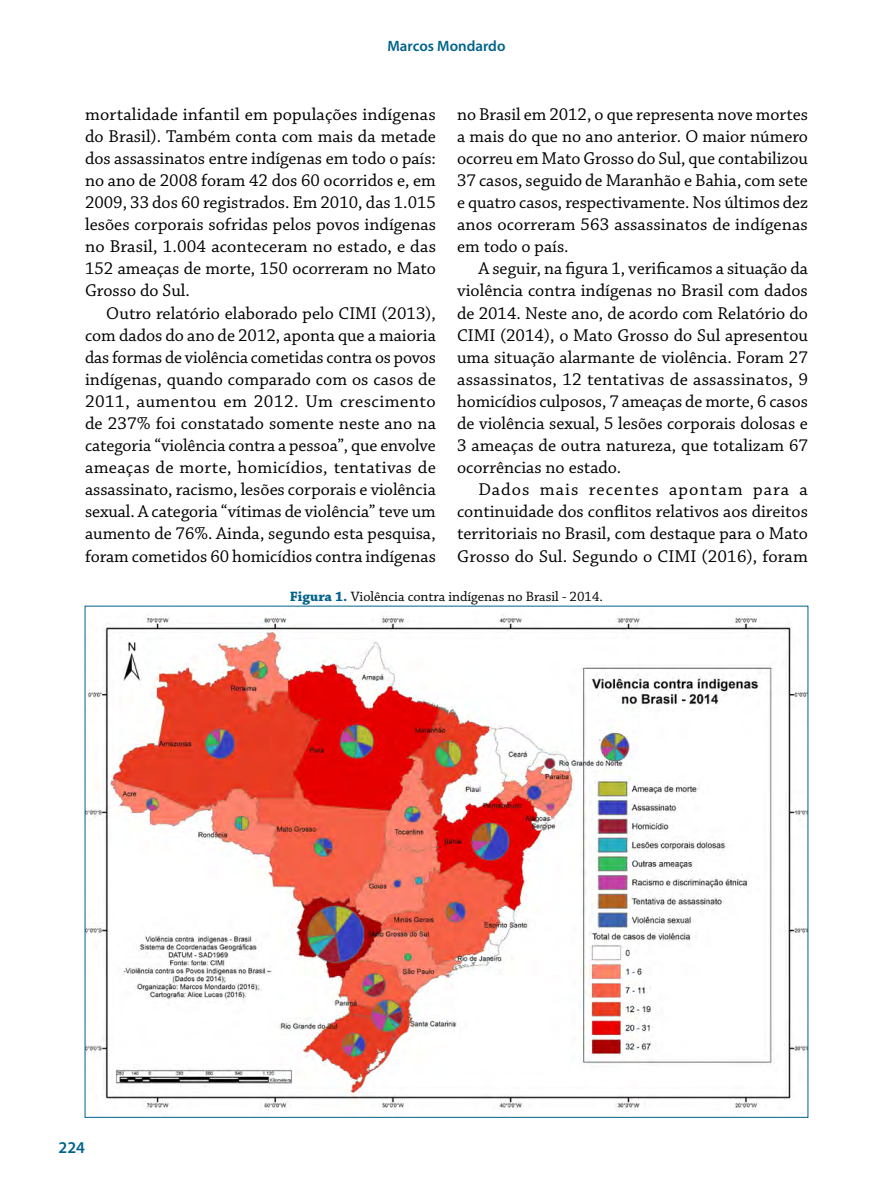
<style>
.page{position:relative;width:893px;height:1191px;background:#fff}
.page>*{position:absolute;margin:0;border:0;box-sizing:border-box;transform-origin:0 0}
.t1{font:18px/22px "Chaparral Pro";color:#000;text-align:justify}
.t2{font:600 16.5px "Myriad Pro";color:#00628b}
.t3{font:600 15px "Myriad Pro";color:#00628b}
.t4{font:14.25px "Chaparral Pro";color:#000}
.s1{font-weight:700;color:#00628b}
</style>
<div class="page">
<img style="left:87px;top:616px;width:719px;height:496px">
<p class="t3" style="left:387px;top:36px;width:119px">Marcos Mondardo</p>
<p class="t1" style="left:85px;top:104px;width:352px">mortalidade infantil em populações indígenas do Brasil). Também conta com mais da metade dos assassinatos entre indígenas em todo o país: no ano de 2008 foram 42 dos 60 ocorridos e, em 2009, 33 dos 60 registrados. Em 2010, das 1.015 lesões corporais sofridas pelos povos indígenas no Brasil, 1.004 aconteceram no estado, e das 152 ameaças de morte, 150 ocorreram no Mato Grosso do Sul.</p>
<p class="t1" style="left:85px;top:302px;width:352px;text-indent:21px">Outro relatório elaborado pelo CIMI (2013), com dados do ano de 2012, aponta que a maioria das formas de violência cometidas contra os povos indígenas, quando comparado com os casos de 2011, aumentou em 2012. Um crescimento de 237% foi constatado somente neste ano na categoria “violência contra a pessoa”, que envolve ameaças de morte, homicídios, tentativas de assassinato, racismo, lesões corporais e violência sexual. A categoria “vítimas de violência” teve um aumento de 76%. Ainda, segundo esta pesquisa, foram cometidos 60 homicídios contra indígenas</p>
<p class="t1" style="left:457px;top:104px;width:352px">no Brasil em 2012, o que representa nove mortes a mais do que no ano anterior. O maior número ocorreu em Mato Grosso do Sul, que contabilizou 37 casos, seguido de Maranhão e Bahia, com sete e quatro casos, respectivamente. Nos últimos dez anos ocorreram 563 assassinatos de indígenas em todo o país.</p>
<p class="t1" style="left:457px;top:258px;width:352px;text-indent:21px">A seguir, na figura 1, verificamos a situação da violência contra indígenas no Brasil com dados de 2014. Neste ano, de acordo com Relatório do CIMI (2014), o Mato Grosso do Sul apresentou uma situação alarmante de violência. Foram 27 assassinatos, 12 tentativas de assassinatos, 9 homicídios culposos, 7 ameaças de morte, 6 casos de violência sexual, 5 lesões corporais dolosas e 3 ameaças de outra natureza, que totalizam 67 ocorrências no estado.</p>
<p class="t1" style="left:457px;top:479px;width:352px;text-indent:21px">Dados mais recentes apontam para a continuidade dos conflitos relativos aos direitos territoriais no Brasil, com destaque para o Mato Grosso do Sul. Segundo o CIMI (2016), foram</p>
<p class="t4" style="left:290px;top:588px;width:314px"><span class="s1">Figura 1.</span> Violência contra indígenas no Brasil - 2014.</p>
<p class="t2" style="left:59px;top:1136px;width:28px">224</p>
</div>
